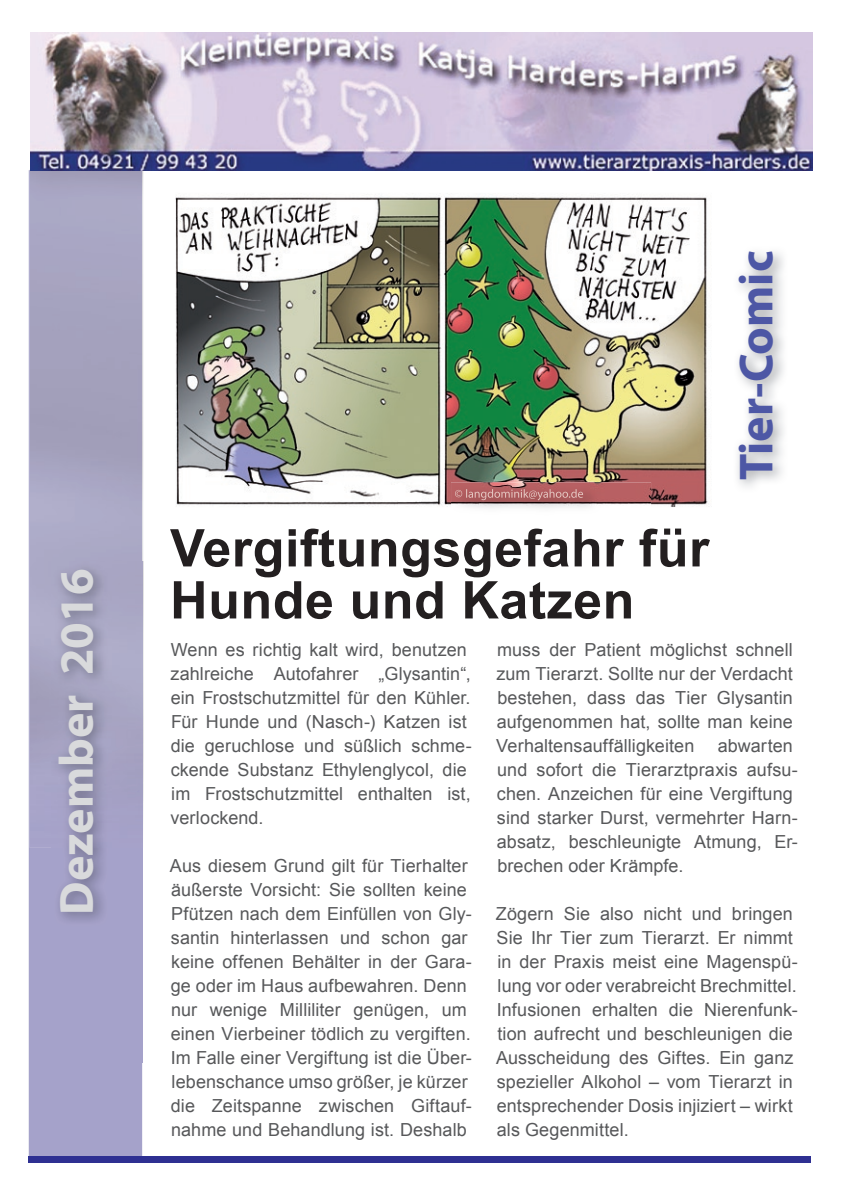
<style>
.page{position:relative;width:842px;height:1191px;background:#fff}
.page>*{position:absolute;margin:0;border:0;box-sizing:border-box;transform-origin:0 0}
.t1{font:700 52px/52px "Arial";letter-spacing:.01em;color:#231f20}
.t2{font:700 48px "Myriad Pro";color:#d9dadc}
.t3{font:700 48px "Myriad Pro";color:#4d57a5}
.t4{font:18px/24px "Arial";letter-spacing:.005em;color:#57585a}
</style>
<div class="page">
<div style="left:29px;top:170px;width:113px;height:987px;background:#a5a2ca"></div>
<div style="left:28px;top:1157px;width:783px;height:6px;background:#2e3092"></div>
<img style="left:30px;top:170px;width:112px;height:678px">
<img style="left:31px;top:32px;width:781px;height:138px">
<img style="left:51px;top:562px;width:93px;height:500px">
<img style="left:175px;top:197px;width:534px;height:310px">
<img style="left:451px;top:482px;width:200px;height:26px">
<img style="left:528px;top:528px;width:123px;height:6px">
<img style="left:455px;top:489px;width:128px;height:11px">
<h2 class="t2" style="left:45px;top:914px;width:347px;rotate:-90deg">Dezember 2016</h2>
<h2 class="t3" style="left:725px;top:480px;width:231px;rotate:-90deg">Tier-Comic</h2>
<h1 class="t1" style="left:170px;top:524px;width:541px">Vergiftungsgefahr für<br>Hunde und Katzen</h1>
<p class="t4" style="left:170px;top:638px;width:303px">Wenn es richtig kalt wird, benutzen zahlreiche Autofahrer „Glysantin“, ein Frostschutzmittel für den Kühler.<br>Für Hunde und (Nasch-) Katzen ist die geruchlose und süßlich schme&shy;ckende Substanz Ethylenglycol, die im Frostschutzmittel enthalten ist, verlockend.</p>
<p class="t4" style="left:170px;top:854px;width:303px">Aus diesem Grund gilt für Tierhalter äußerste Vorsicht: Sie sollten keine Pfützen nach dem Einfüllen von Gly&shy;santin hinterlassen und schon gar keine offenen Behälter in der Gara&shy;ge oder im Haus aufbewahren. Denn nur wenige Milliliter genügen, um einen Vierbeiner tödlich zu vergiften.<br>Im Falle einer Vergiftung ist die Über&shy;lebenschance umso größer, je kürzer die Zeitspanne zwischen Giftauf&shy;nahme und Behandlung ist. Deshalb</p>
<p class="t4" style="left:496px;top:638px;width:298px;text-align:justify">muss der Patient möglichst schnell zum Tierarzt. Sollte nur der Verdacht bestehen, dass das Tier Glysantin aufgenommen hat, sollte man keine Verhaltensauffälligkeiten</p>
<p class="t4" style="left:497px;top:734px;width:303px;text-indent:221px">abwarten und sofort die Tierarztpraxis aufsu&shy;chen. Anzeichen für eine Vergiftung sind starker Durst, vermehrter Harn&shy;absatz, beschleunigte Atmung, Er&shy;brechen oder Krämpfe.</p>
<p class="t4" style="left:496px;top:902px;width:303px">Zögern Sie also nicht und bringen Sie Ihr Tier zum Tierarzt. Er nimmt in der Praxis meist eine Magenspü&shy;lung vor oder verabreicht Brechmittel.<br>Infusionen erhalten die Nierenfunk&shy;tion aufrecht und beschleunigen die Ausscheidung des Giftes. Ein ganz spezieller Alkohol – vom Tierarzt in entsprechender Dosis injiziert – wirkt als Gegenmittel.</p>
</div>
